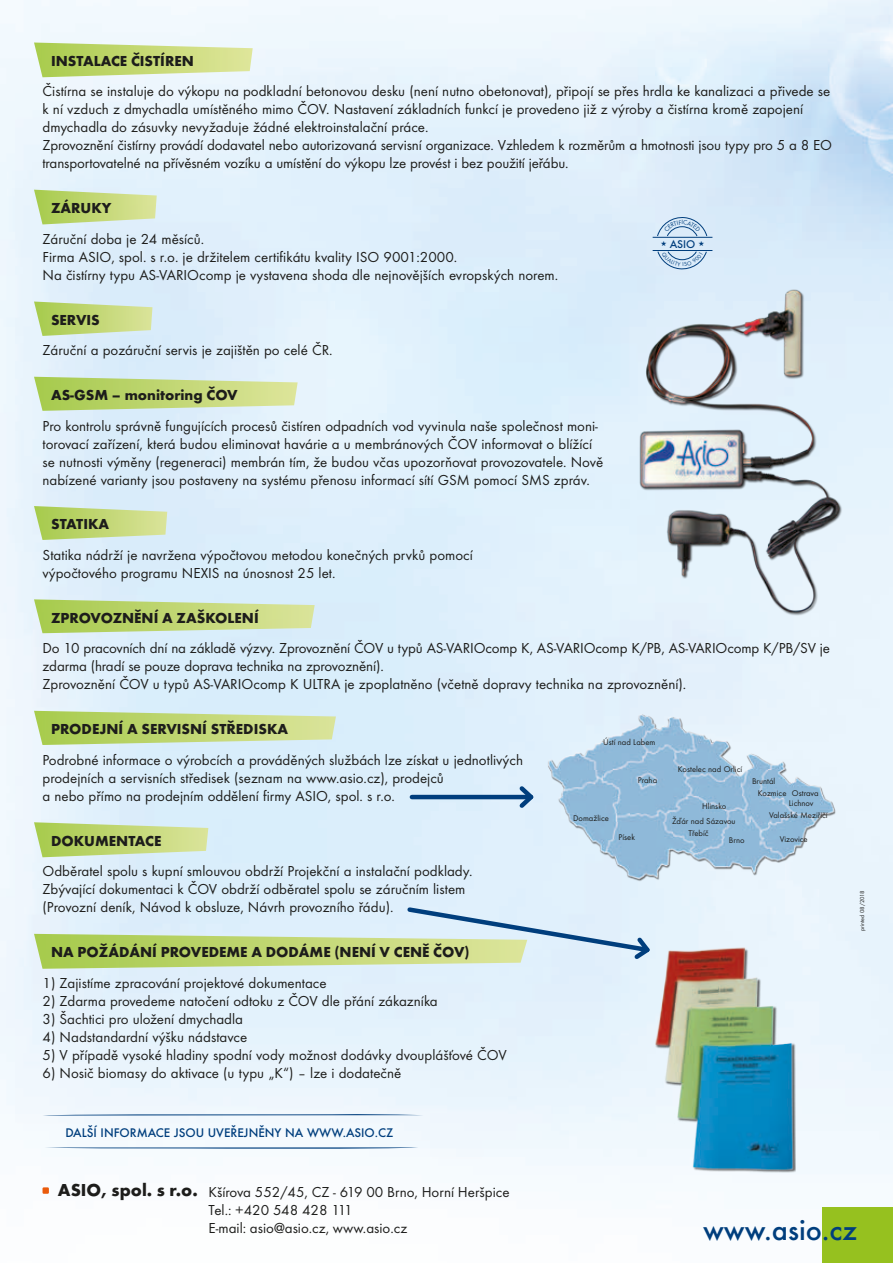
<style>
.page{position:relative;width:893px;height:1263px;background:#fff}
.page>*{position:absolute;margin:0;border:0;box-sizing:border-box;transform-origin:0 0}
.t1{font:500 30.45px "Futura TEE";color:#003e7d}
.t2{font:700 18px "Futura TEE";color:#1d1d1b}
.t3{font:15px/18px "Futura TEE";color:#1d1d1b}
.t4{font:700 15px "Futura TEE";color:#1d1d1b}
.t5{font:500 13.05px "Futura TEE";color:#003e7d}
.t6{font:500 11.55px "Futura TEE";color:#003e7d}
.t7{font:8.55px/10.6px "Futura TEE";color:#1d1d1b;text-align:center}
.t8{font:6px "Futura TEE";color:#1d1d1b}
</style>
<div class="page">
<img style="left:0;top:0;width:893px;height:1208px">
<div style="left:822px;top:1208px;width:71px;height:55px;background:#96c11f"></div>
<svg style="left:34px;top:43px;width:219px;height:34px;background:#cadd89"></svg>
<svg style="left:34px;top:190px;width:123px;height:34px;background:#c6db8b"></svg>
<svg style="left:34px;top:599px;width:281px;height:34px;background:#c4da8a"></svg>
<div style="left:43px;top:974px;width:380px;height:234px;background:#e1f1fc"></div>
<svg style="left:44px;top:1008px;width:374px;height:200px;fill:#eff6fd"></svg>
<svg style="left:34px;top:822px;width:174px;height:35px;background:#c5db8c"></svg>
<svg style="left:34px;top:904px;width:620px;height:65px;background:#cde1c7"></svg>
<svg style="left:34px;top:506px;width:133px;height:34px;background:#c5da8b"></svg>
<svg style="left:34px;top:302px;width:118px;height:34px;background:#c5da8b"></svg>
<img style="left:651px;top:944px;width:145px;height:228px">
<svg style="left:34px;top:711px;width:302px;height:34px;background:#c3da89"></svg>
<hr style="left:412px;top:795px;width:119px;height:4px;background:#003e7d">
<svg style="left:515px;top:782px;width:20px;height:30px"></svg>
<img style="left:631px;top:281px;width:219px;height:342px">
<svg style="left:34px;top:377px;width:264px;height:34px;background:#c5da89"></svg>
<img style="left:535px;top:702px;width:314px;height:190px">
<svg style="left:653px;top:216px;width:59px;height:54px;background:#c4d9ec"></svg>
<svg style="left:664px;top:143px;width:37px;height:12px"></svg>
<p class="t4" style="left:51px;top:52px;width:144px">INSTALACE ČISTÍREN</p>
<p class="t3" style="left:43px;top:82px;width:791px">Čistírna se instaluje do výkopu na podkladní betonovou desku (není nutno obetonovat), připojí se přes hrdla ke kanalizaci a přivede se k ní vzduch z dmychadla umístěného mimo ČOV. Nastavení základních funkcí je provedeno již z výroby a čistírna kromě zapojení dmychadla do zásuvky nevyžaduje žádné elektroinstalační práce.<br>Zprovoznění čistírny provádí dodavatel nebo autorizovaná servisní organizace. Vzhledem k rozměrům a hmotnosti jsou typy pro 5 a 8 EO transportovatelné na přívěsném vozíku a umístění do výkopu lze provést i bez použití jeřábu.</p>
<p class="t4" style="left:51px;top:199px;width:62px">ZÁRUKY</p>
<p class="t3" style="left:43px;top:229px;width:517px">Záruční doba je 24 měsíců.<br>Firma ASIO, spol. s r.o. je držitelem certifikátu kvality ISO 9001:2000.<br>Na čistírny typu AS-VARIOcomp je vystavena shoda dle nejnovějších evropských norem.</p>
<p class="t4" style="left:51px;top:311px;width:50px">SERVIS</p>
<p class="t3" style="left:43px;top:341px;width:292px">Záruční a pozáruční servis je zajištěn po celé ČR.</p>
<p class="t4" style="left:51px;top:386px;width:188px">AS-GSM – monitoring ČOV</p>
<p class="t3" style="left:43px;top:416px;width:562px">Pro kontrolu správně fungujících procesů čistíren odpadních vod vyvinula naše společnost moni&shy;torovací zařízení, která budou eliminovat havárie a u membránových ČOV informovat o blížící se nutnosti výměny (regeneraci) membrán tím, že budou včas upozorňovat provozovatele. Nově nabízené varianty jsou postaveny na systému přenosu informací sítí GSM pomocí SMS zpráv.</p>
<p class="t4" style="left:51px;top:515px;width:60px">STATIKA</p>
<p class="t3" style="left:43px;top:546px;width:432px">Statika nádrží je navržena výpočtovou metodou konečných prvků pomocí výpočtového programu NEXIS na únosnost 25 let.</p>
<p class="t4" style="left:51px;top:608px;width:209px">ZPROVOZNĚNÍ A ZAŠKOLENÍ</p>
<p class="t6" style="left:661px;top:237px;width:45px">★ ASIO ★</p>
<p class="t3" style="left:43px;top:639px;width:789px">Do 10 pracovních dní na základě výzvy. Zprovoznění ČOV u typů AS-VARIOcomp K, AS-VARIOcomp K/PB, AS-VARIOcomp K/PB/SV je zdarma (hradí se pouze doprava technika na zprovoznění).<br>Zprovoznění ČOV u typů AS-VARIOcomp K ULTRA je zpoplatněno (včetně dopravy technika na zprovoznění).</p>
<p class="t4" style="left:51px;top:720px;width:239px">PRODEJNÍ A SERVISNÍ STŘEDISKA</p>
<p class="t3" style="left:43px;top:750px;width:482px">Podrobné informace o výrobcích a prováděných službách lze získat u jednotlivých prodejních a servisních středisek (seznam na www.asio.cz), prodejců<br>a nebo přímo na prodejním oddělení firmy ASIO, spol. s r.o.</p>
<p class="t4" style="left:51px;top:831px;width:112px">DOKUMENTACE</p>
<p class="t3" style="left:43px;top:862px;width:431px">Odběratel spolu s kupní smlouvou obdrží Projekční a instalační podklady.<br>Zbývající dokumentaci k ČOV obdrží odběratel spolu se záručním listem (Provozní deník, Návod k obsluze, Návrh provozního řádu).</p>
<p class="t4" style="left:51px;top:943px;width:420px">NA POŽÁDÁNÍ PROVEDEME A DODÁME (NENÍ V CENĚ ČOV)</p>
<p class="t3" style="left:43px;top:974px;width:286px">1) Zajistíme zpracování projektové dokumentace</p>
<p class="t3" style="left:43px;top:992px;width:397px">2) Zdarma provedeme natočení odtoku z ČOV dle přání zákazníka</p>
<p class="t3" style="left:43px;top:1010px;width:202px">3) Šachtici pro uložení dmychadla</p>
<p class="t3" style="left:43px;top:1028px;width:206px">4) Nadstandardní výšku nádstavce</p>
<p class="t3" style="left:43px;top:1046px;width:466px">5) V případě vysoké hladiny spodní vody možnost dodávky dvouplášťové ČOV</p>
<p class="t3" style="left:43px;top:1064px;width:360px">6) Nosič biomasy do aktivace (u typu „K“) – lze i dodatečně</p>
<p class="t5" style="left:65px;top:1125px;width:329px">DALŠÍ INFORMACE JSOU UVEŘEJNĚNY NA WWW.ASIO.CZ</p>
<p class="t2" style="left:58px;top:1179px;width:141px">ASIO, spol. s r.o.</p>
<p class="t3" style="left:209px;top:1182px;width:302px">Kšírova 552/45, CZ - 619 00 Brno, Horní Heršpice<br>Tel.: +420 548 428 111<br>E-mail: asio@asio.cz, www.asio.cz</p>
<p class="t7" style="left:603px;top:736px;width:54px">Ústí nad Labem</p>
<p class="t7" style="left:638px;top:775px;width:21px">Praha</p>
<p class="t7" style="left:573px;top:812px;width:37px">Domažlice</p>
<p class="t7" style="left:618px;top:832px;width:18px">Písek</p>
<p class="t7" style="left:678px;top:763px;width:66px">Kostelec nad Orlicí</p>
<p class="t7" style="left:702px;top:800px;width:26px">Hlinsko</p>
<p class="t7" style="left:688px;top:828px;width:22px">Třebíč</p>
<p class="t7" style="left:672px;top:815px;width:65px">Žďár nad Sázavou</p>
<p class="t7" style="left:729px;top:835px;width:17px">Brno</p>
<p class="t7" style="left:758px;top:776px;width:30px;line-height:11.2px;text-align:left;text-indent:-6px">Bruntál<br>Kozmice</p>
<p class="t7" style="left:789px;top:787px;width:31px">Ostrava<br>Lichnov</p>
<p class="t7" style="left:769px;top:810px;width:60px">Valašské Meziříčí</p>
<p class="t7" style="left:780px;top:834px;width:30px">Vizovice</p>
<p class="t8" style="left:858px;top:931px;width:42px;rotate:-90deg">printed 08/2018</p>
<h1 class="t1" style="left:703px;top:1211px;width:156px">www.asio.cz</h1>
</div>
